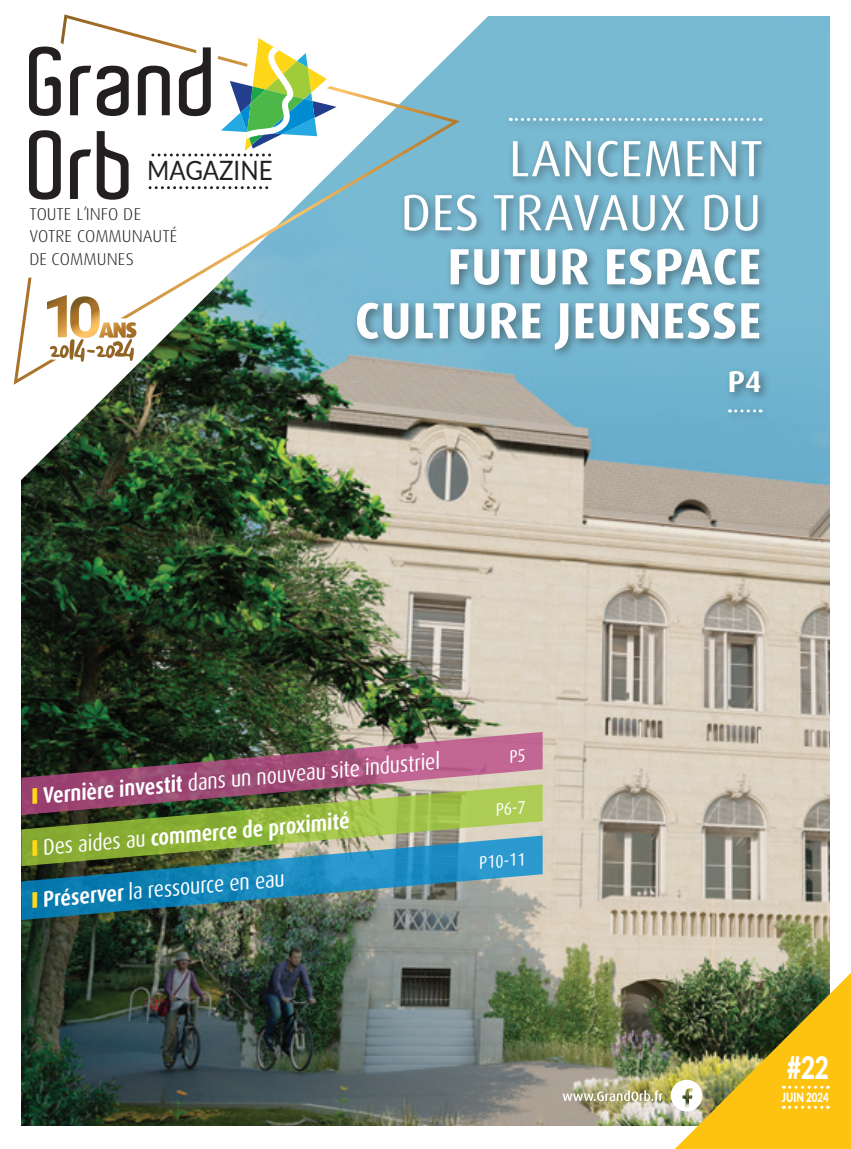
<style>
.page{position:relative;width:851px;height:1149px;background:#fff}
.page>*{position:absolute;margin:0;border:0;box-sizing:border-box;transform-origin:0 0}
.Titre_-_Bold{font:700 51px/54px "Dax Pro";letter-spacing:.01em;color:#fff;text-align:right}
.Numéro_Magazine{font:900 31.2px "Lato";color:#fff;scale:.77 1}
.Titre_-_Bold-2{font:700 30px "Dax Pro";color:#fff}
.t1{font:26.7px "Lato";color:#231f20;scale:.9 1}
.t2{font:condensed 22.5px "Dax Pro";color:#fff}
.t3{font:700 condensed 22.5px "Dax Pro";color:#fff}
.t4{font:condensed 18px "Dax Pro";color:#fff}
.t5{font:300 17.1px/22.5px "Dax Pro";color:#231f20}
.Mois_Magazine{font:900 12.6px "Lato";color:#fff;scale:.77 1}
.s1{font-weight:400}
.s2{color:#fed718}
.s3{font-weight:700}
</style>
<div class="page">
<img style="left:21px;top:16px;width:808px;height:1109px">
<img style="left:670px;top:972px;width:180px;height:176px">
<svg style="left:562px;top:1089px;width:100px;height:11px"></svg>
<img style="left:13px;top:16px;width:486px;height:480px">
<svg style="left:120px;top:86px;width:340px;height:232px"></svg>
<svg style="left:29px;top:14px;width:307px;height:186px"></svg>
<svg style="left:14px;top:277px;width:122px;height:107px"></svg>
<div style="left:351px;top:113px;width:421px;height:310px;background:#231f20;opacity:.5"></div>
<svg style="left:510px;top:118px;width:251px;height:3px"></svg>
<svg style="left:729px;top:409px;width:32px;height:3px"></svg>
<svg style="left:21px;top:814px;width:521px;height:21px"></svg>
<img style="left:21px;top:835px;width:521px;height:84px">
<img style="left:21px;top:731px;width:521px;height:83px">
<svg style="left:510px;top:748px;width:14px;height:14px"></svg>
<p class="t1" style="left:147px;top:152px;width:141px">MAGAZINE</p>
<p class="t5" style="left:29px;top:202px;width:149px">TOUTE L’INFO DE<br>VOTRE COMMUNAUTÉ<br>DE COMMUNES</p>
<p class="Titre_-_Bold" style="left:354px;top:132px;width:409px"><span class="s1">LANCEMENT<br>DES TRAVAUX DU<br></span>FUTUR ESPACE<br>CULTURE JEUNESSE</p>
<p class="Titre_-_Bold-2" style="left:727px;top:362px;width:35px">P4</p>
<p class="t2" style="left:30px;top:782px;width:411px;rotate:-5deg"><span class="s2">❙</span> <span class="s3">Vernière investit</span> dans un nouveau site industriel</p>
<p class="t3" style="left:30px;top:833px;width:320px;rotate:-5deg"><span class="s2">❙</span> <span class="s1">Des aides au</span> commerce de proximité</p>
<p class="t2" style="left:30px;top:885px;width:255px;rotate:-5deg"><span class="s2">❙</span> <span class="s3">Préserver</span> la ressource en eau</p>
<p class="t4" style="left:494px;top:797px;width:32px;rotate:-5deg">P6-7</p>
<p class="t4" style="left:477px;top:850px;width:48px;rotate:-5deg">P10-11</p>
<p class="Numéro_Magazine" style="left:787px;top:1043px;width:56px">#22</p>
<p class="Mois_Magazine" style="left:781px;top:1087px;width:63px">JUIN 2024</p>
</div>
